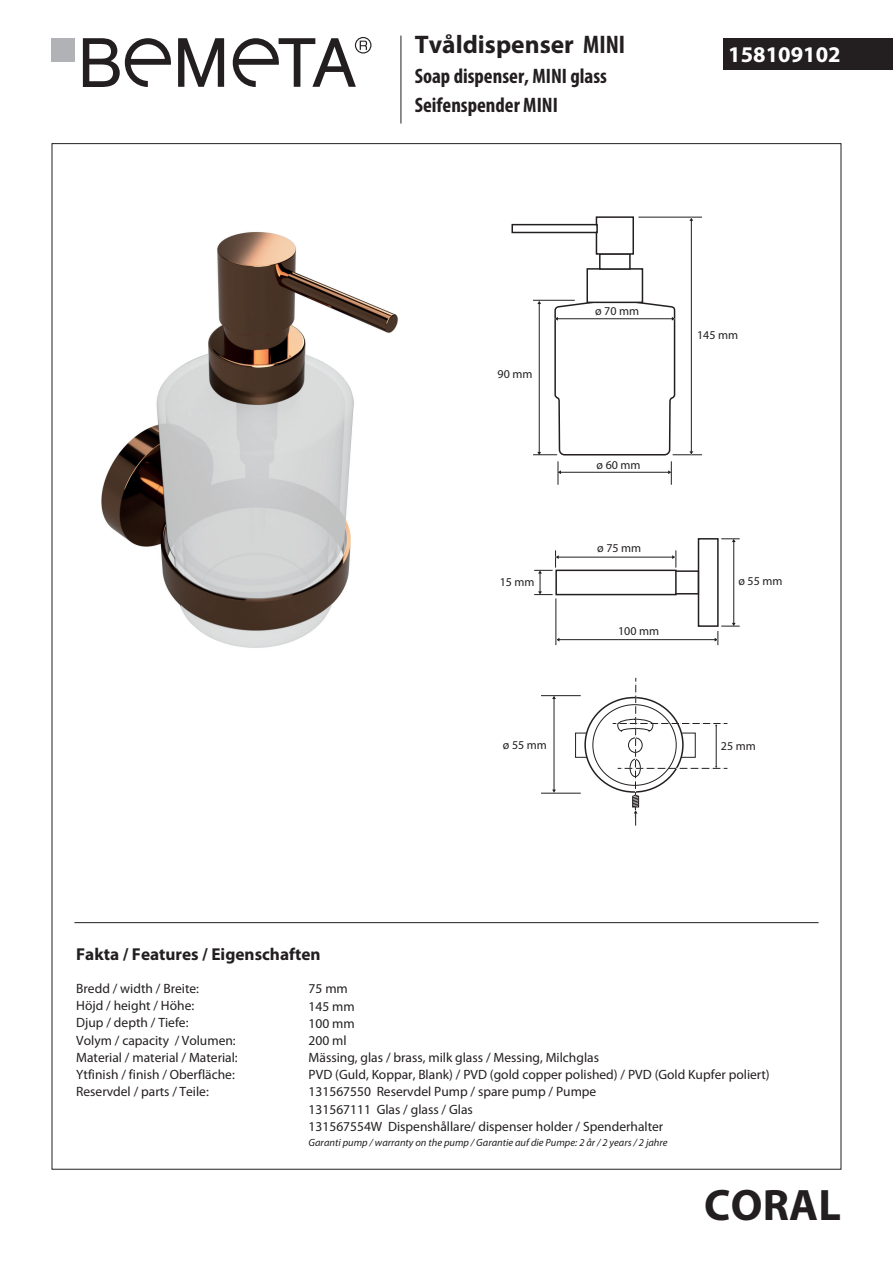
<style>
.page{position:relative;width:893px;height:1263px;background:#fff}
.page>*{position:absolute;margin:0;border:0;box-sizing:border-box;transform-origin:0 0}
.t1{font:700 44.25px "Myriad Pro";letter-spacing:.005em;color:#231f20}
.t2{font:700 25.5px "Myriad Pro";color:#231f20}
.t3{font:700 22.5px "Myriad Pro";color:#fff}
.t4{font:700 condensed 21px/29.1px "Myriad Pro";color:#231f20}
.t5{font:700 17.25px "Myriad Pro";color:#231f20}
.t6{font:13.5px/17.2px "Myriad Pro";color:#231f20}
.t7{font:12px "Myriad Pro";color:#231f20}
.t8{font:italic 10.5px "Myriad Pro";color:#231f20}
.s1{font-stretch:condensed}
</style>
<div class="page">
<img style="left:51px;top:225px;width:464px;height:474px">
<div style="left:724px;top:38px;width:169px;height:32px;background:#231f20"></div>
<svg style="left:178px;top:38px;width:46px;height:49px"></svg>
<svg style="left:83px;top:38px;width:88px;height:49px"></svg>
<div style="left:51px;top:38px;width:23px;height:24px;background:#b1b2b6"></div>
<svg style="left:233px;top:37px;width:138px;height:50px"></svg>
<hr style="left:401px;top:36px;width:1px;height:88px;background:#231f20">
<hr style="left:638px;top:217px;width:64px;height:1px;background:#231f20">
<div style="left:586px;top:268px;width:57px;height:35px;background:#fff;border:2px solid #231f20"></div>
<div style="left:599px;top:253px;width:32px;height:17px;background:#fff;border:2px solid #231f20"></div>
<div style="left:596px;top:216px;width:38px;height:39px;background:#fff;border:2px solid #231f20"></div>
<div style="left:511px;top:224px;width:87px;height:9px;background:#fff;border:2px solid #231f20"></div>
<hr style="left:691px;top:220px;width:1px;height:232px;background:#231f20">
<svg style="left:533px;top:278px;width:169px;height:207px"></svg>
<hr style="left:556px;top:598px;width:1px;height:47px;background:#231f20">
<hr style="left:559px;top:639px;width:156px;height:1px;background:#231f20">
<div style="left:698px;top:538px;width:21px;height:89px;background:#fff;border:2px solid #231f20"></div>
<div style="left:673px;top:570px;width:26px;height:24px;background:#fff;border:2px solid #231f20"></div>
<div style="left:555px;top:570px;width:122px;height:25px;background:#fff;border:2px solid #231f20"></div>
<div style="left:575px;top:733px;width:120px;height:24px;background:#fff;border:1px solid #231f20"></div>
<hr style="left:733px;top:541px;width:1px;height:82px;background:#231f20">
<svg style="left:721px;top:538px;width:19px;height:4px"></svg>
<svg style="left:715px;top:623px;width:25px;height:22px"></svg>
<hr style="left:558px;top:557px;width:115px;height:1px;background:#231f20">
<svg style="left:534px;top:550px;width:25px;height:45px"></svg>
<svg style="left:672px;top:550px;width:5px;height:18px"></svg>
<hr style="left:554px;top:698px;width:1px;height:92px;background:#231f20">
<svg style="left:552px;top:789px;width:4px;height:4px"></svg>
<hr style="left:541px;top:793px;width:40px;height:1px;background:#231f20">
<hr style="left:541px;top:695px;width:40px;height:1px;background:#231f20">
<svg style="left:585px;top:698px;width:98px;height:94px"></svg>
<svg style="left:606px;top:678px;width:121px;height:148px"></svg>
<hr style="left:74px;top:922px;width:745px;height:1px;background:#231f20">
<h2 class="t2" style="left:415px;top:28px;width:212px">Tvåldispenser <span class="s1">MINI</span></h2>
<h3 class="t4" style="left:415px;top:61px;width:194px">Soap dispenser, MINI glass<br>Seifenspender MINI</h3>
<h3 class="t3" style="left:728px;top:40px;width:114px">158109102</h3>
<p class="t7" style="left:498px;top:367px;width:36px">90 mm</p>
<p class="t7" style="left:595px;top:304px;width:46px">ø 70 mm</p>
<p class="t7" style="left:596px;top:458px;width:46px">ø 60 mm</p>
<p class="t7" style="left:597px;top:541px;width:46px">ø 75 mm</p>
<p class="t7" style="left:697px;top:328px;width:43px">145 mm</p>
<p class="t7" style="left:500px;top:574px;width:36px">15 mm</p>
<p class="t7" style="left:738px;top:573px;width:46px">ø 55 mm</p>
<p class="t7" style="left:618px;top:624px;width:43px">100 mm</p>
<p class="t7" style="left:503px;top:737px;width:46px">ø 55 mm</p>
<p class="t7" style="left:721px;top:739px;width:36px">25 mm</p>
<p class="t5" style="left:76px;top:943px;width:246px">Fakta / Features / Eigenschaften</p>
<p class="t6" style="left:76px;top:979px;width:163px">Bredd / width / Breite:<br>Höjd / height / Höhe:<br>Djup / depth / Tiefe:<br>Volym / capacity / Volumen:<br>Material / material / Material:<br>Ytfinish / finish / Oberfläche:<br>Reservdel / parts / Teile:</p>
<p class="t6" style="left:309px;top:980px;width:462px">75 mm<br>145 mm<br>100 mm<br>200 ml<br>Mässing, glas / brass, milk glass / Messing, Milchglas<br>PVD (Guld, Koppar, Blank) / PVD (gold copper polished) / PVD (Gold Kupfer poliert)<br>131567550 Reservdel Pump / spare pump / Pumpe<br>131567111 Glas / glass / Glas<br>131567554W Dispenshållare/ dispenser holder / Spenderhalter</p>
<p class="t8" style="left:309px;top:1136px;width:360px">Garanti pump / warranty on the pump / Garantie auf die Pumpe: 2 år / 2 years / 2 jahre</p>
<h1 class="t1" style="left:704px;top:1176px;width:138px">CORAL</h1>
</div>
